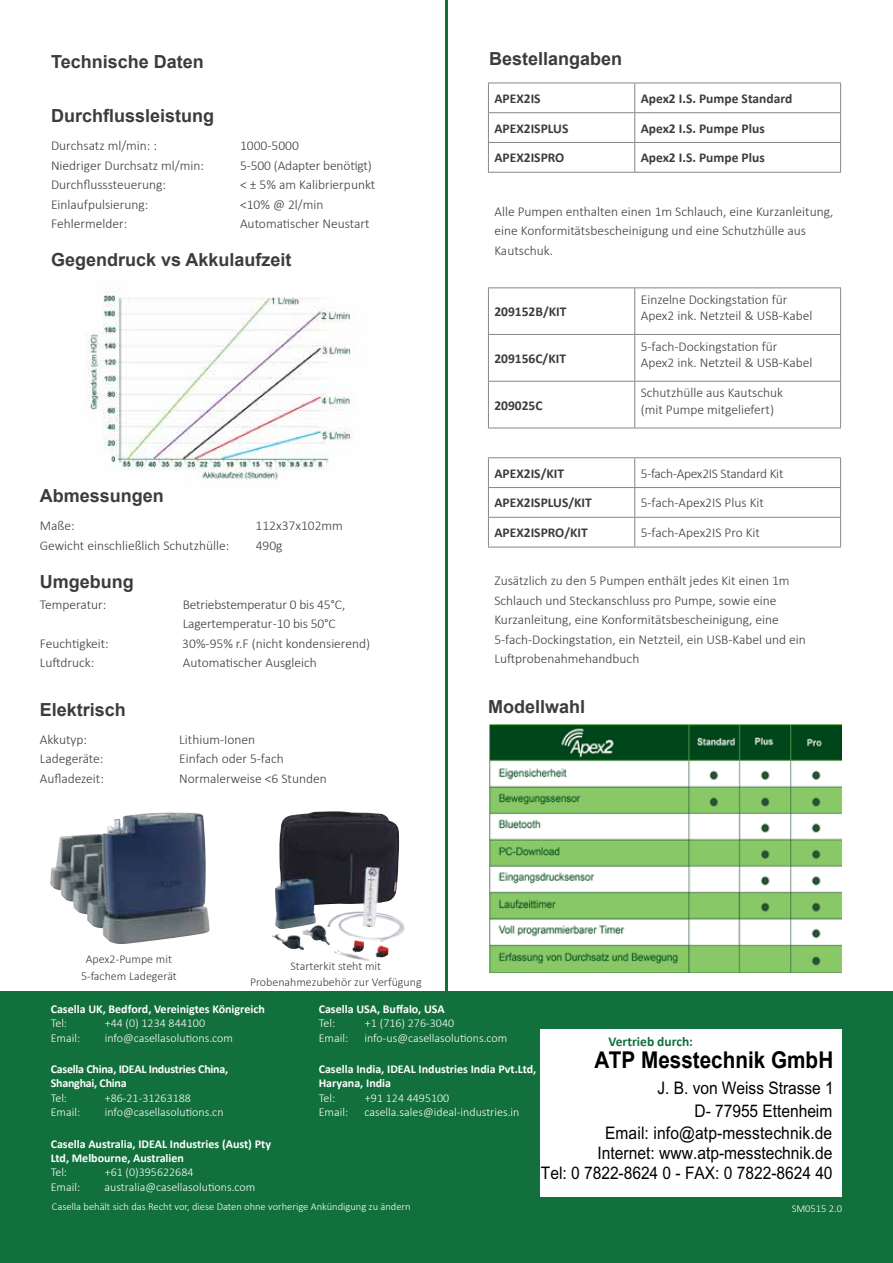
<style>
.page{position:relative;width:893px;height:1263px;background:#fff}
.page>*{position:absolute;margin:0;border:0;box-sizing:border-box;transform-origin:0 0}
.t1{font:700 23.1px "Arial";color:#000;scale:.9 1}
.t2{font:700 18px "Arial";color:#3c3c3b}
.t3{font:17.25px/23px "Arial";color:#000;text-align:right;scale:.9 1}
.t4{font:300 13.5px/19.5px "Calibri";color:#3c3c3b}
.t5{font:700 13.5px "Calibri";color:#3c3c3b}
.t6{font:300 13.5px "Calibri";letter-spacing:-.02em;color:#3c3c3b}
.t7{font:700 13.5px "Calibri";color:#12703c}
.t8{font:300 12px "Calibri";color:#fff}
.t9{font:700 12px/14.4px "Calibri";color:#fff}
.t10{font:300 12px/16.5px "Calibri";color:#3c3c3b;text-align:center}
.t11{font:700 12px/14.4px "Calibri";letter-spacing:-.02em;color:#fff}
.t12{font:300 10.5px "Calibri";color:#fff}
.s1{font-style:inherit}
</style>
<div class="page">
<hr style="left:445px;top:0;width:3px;height:992px;background:#12703c">
<div style="left:0;top:992px;width:893px;height:271px;background:#12703c"></div>
<svg style="left:489px;top:84px;width:351px;height:463px"></svg>
<hr style="left:488px;top:83px;width:147px;height:1px;background:#888584">
<hr style="left:635px;top:83px;width:206px;height:1px;background:#888584">
<hr style="left:488px;top:112px;width:147px;height:1px;background:#888584">
<hr style="left:635px;top:112px;width:206px;height:1px;background:#888584">
<hr style="left:488px;top:142px;width:147px;height:1px;background:#888584">
<svg style="left:488px;top:83px;width:1px;height:89px"></svg>
<hr style="left:635px;top:142px;width:206px;height:1px;background:#888584">
<svg style="left:634px;top:83px;width:1px;height:89px"></svg>
<svg style="left:840px;top:83px;width:1px;height:89px"></svg>
<hr style="left:488px;top:172px;width:147px;height:1px;background:#888584">
<hr style="left:635px;top:172px;width:206px;height:1px;background:#888584">
<hr style="left:488px;top:287px;width:147px;height:1px;background:#888584">
<hr style="left:488px;top:288px;width:1px;height:46px;background:#888584">
<hr style="left:635px;top:287px;width:206px;height:1px;background:#888584">
<hr style="left:634px;top:288px;width:1px;height:46px;background:#888584">
<hr style="left:840px;top:288px;width:1px;height:46px;background:#888584">
<hr style="left:488px;top:334px;width:147px;height:1px;background:#888584">
<hr style="left:488px;top:335px;width:1px;height:46px;background:#888584">
<hr style="left:635px;top:334px;width:206px;height:1px;background:#888584">
<hr style="left:634px;top:335px;width:1px;height:46px;background:#888584">
<hr style="left:840px;top:335px;width:1px;height:46px;background:#888584">
<hr style="left:488px;top:381px;width:147px;height:1px;background:#888584">
<hr style="left:488px;top:382px;width:1px;height:46px;background:#888584">
<hr style="left:635px;top:381px;width:206px;height:1px;background:#888584">
<hr style="left:634px;top:382px;width:1px;height:46px;background:#888584">
<hr style="left:840px;top:382px;width:1px;height:46px;background:#888584">
<hr style="left:488px;top:428px;width:147px;height:1px;background:#888584">
<hr style="left:635px;top:428px;width:206px;height:1px;background:#888584">
<hr style="left:488px;top:457px;width:147px;height:1px;background:#888584">
<hr style="left:635px;top:457px;width:206px;height:1px;background:#888584">
<hr style="left:488px;top:487px;width:147px;height:1px;background:#888584">
<hr style="left:635px;top:487px;width:206px;height:1px;background:#888584">
<hr style="left:488px;top:517px;width:147px;height:1px;background:#888584">
<svg style="left:488px;top:458px;width:1px;height:89px"></svg>
<hr style="left:635px;top:517px;width:206px;height:1px;background:#888584">
<svg style="left:634px;top:458px;width:1px;height:89px"></svg>
<svg style="left:840px;top:458px;width:1px;height:89px"></svg>
<hr style="left:488px;top:547px;width:147px;height:1px;background:#888584">
<hr style="left:635px;top:547px;width:206px;height:1px;background:#888584">
<img style="left:275px;top:811px;width:130px;height:131px">
<img style="left:50px;top:812px;width:160px;height:132px">
<div style="left:540px;top:1029px;width:302px;height:168px;background:#fff"></div>
<img style="left:86px;top:289px;width:268px;height:191px">
<img style="left:489px;top:724px;width:352px;height:249px">
<h2 class="t2" style="left:51px;top:50px;width:154px">Technische Daten</h2>
<h2 class="t2" style="left:51px;top:104px;width:165px">Durchflussleistung</h2>
<p class="t4" style="left:51px;top:136px;width:108px">Durchsatz ml/min: :</p>
<p class="t4" style="left:240px;top:136px;width:60px">1000-5000</p>
<p class="t4" style="left:51px;top:156px;width:154px">Niedriger Durchsatz ml/min:</p>
<p class="t4" style="left:240px;top:156px;width:133px">5-500 (Adapter benötigt)</p>
<p class="t4" style="left:51px;top:175px;width:117px">Durchflusssteuerung:</p>
<p class="t4" style="left:240px;top:175px;width:137px">&lt; ± 5% am Kalibrierpunkt</p>
<p class="t4" style="left:51px;top:195px;width:99px">Einlaufpulsierung:</p>
<p class="t4" style="left:240px;top:195px;width:85px">&lt;10% @ 2l/min</p>
<p class="t4" style="left:51px;top:214px;width:78px">Fehlermelder:</p>
<p class="t4" style="left:240px;top:214px;width:131px">Automatischer Neustart</p>
<h2 class="t2" style="left:51px;top:247px;width:242px">Gegendruck vs Akkulaufzeit</h2>
<h2 class="t2" style="left:40px;top:484px;width:126px">Abmessungen</h2>
<p class="t4" style="left:40px;top:516px;width:36px">Maße:</p>
<p class="t4" style="left:256px;top:516px;width:89px">112x37x102mm</p>
<p class="t4" style="left:40px;top:535px;width:191px">Gewicht einschließlich Schutzhülle:</p>
<p class="t4" style="left:256px;top:535px;width:28px">490g</p>
<h2 class="t2" style="left:40px;top:570px;width:95px">Umgebung</h2>
<p class="t4" style="left:40px;top:594px;width:68px">Temperatur:</p>
<p class="t4" style="left:183px;top:594px;width:164px">Betriebstemperatur 0 bis 45°C,<br>Lagertemperatur -10 bis 50°C</p>
<p class="t4" style="left:40px;top:633px;width:71px">Feuchtigkeit:</p>
<p class="t4" style="left:182px;top:633px;width:189px">30%-95% r.F (nicht kondensierend)</p>
<p class="t4" style="left:40px;top:653px;width:56px">Luftdruck:</p>
<p class="t4" style="left:183px;top:653px;width:136px">Automatischer Ausgleich</p>
<h2 class="t2" style="left:40px;top:697px;width:88px">Elektrisch</h2>
<p class="t4" style="left:40px;top:729px;width:49px">Akkutyp:</p>
<p class="t4" style="left:179px;top:729px;width:77px">Lithium-Ionen</p>
<p class="t4" style="left:40px;top:749px;width:65px">Ladegeräte:</p>
<p class="t4" style="left:179px;top:749px;width:106px">Einfach oder 5-fach</p>
<p class="t4" style="left:40px;top:768px;width:66px">Aufladezeit:</p>
<p class="t4" style="left:179px;top:768px;width:149px">Normalerweise &lt;6 Stunden</p>
<h2 class="t2" style="left:489px;top:46px;width:135px">Bestellangaben</h2>
<p class="t5" style="left:494px;top:90px;width:48px">APEX2IS</p>
<p class="t5" style="left:641px;top:90px;width:153px">Apex2 I.S. Pumpe Standard</p>
<p class="t5" style="left:494px;top:120px;width:75px">APEX2ISPLUS</p>
<p class="t5" style="left:641px;top:120px;width:125px">Apex2 I.S. Pumpe Plus</p>
<p class="t5" style="left:494px;top:149px;width:71px">APEX2ISPRO</p>
<p class="t5" style="left:641px;top:149px;width:125px">Apex2 I.S. Pumpe Plus</p>
<p class="t4" style="left:494px;top:201px;width:341px">Alle Pumpen enthalten einen 1m Schlauch, eine Kurzanleitung, eine Konformitätsbescheinigung und eine Schutzhülle aus<br>Kautschuk.</p>
<p class="t5" style="left:494px;top:303px;width:74px">209152B/KIT</p>
<p class="t4" style="left:641px;top:291px;width:173px;line-height:16.2px">Einzelne Dockingstation für<br>Apex2 ink. Netzteil &amp; USB-Kabel</p>
<p class="t5" style="left:494px;top:350px;width:73px">209156C/KIT</p>
<p class="t4" style="left:641px;top:338px;width:173px;line-height:16.2px">5-fach-Dockingstation für<br>Apex2 ink. Netzteil &amp; USB-Kabel</p>
<p class="t5" style="left:494px;top:397px;width:50px">209025C</p>
<p class="t4" style="left:641px;top:385px;width:144px;line-height:16.2px">Schutzhülle aus Kautschuk (mit Pumpe mitgeliefert)</p>
<p class="t5" style="left:494px;top:465px;width:71px">APEX2IS/KIT</p>
<p class="t6" style="left:641px;top:465px;width:144px">5-fach-Apex2IS Standard Kit</p>
<p class="t5" style="left:494px;top:494px;width:99px">APEX2ISPLUS/KIT</p>
<p class="t4" style="left:641px;top:493px;width:125px">5-fach-Apex2IS Plus Kit</p>
<p class="t5" style="left:494px;top:524px;width:95px">APEX2ISPRO/KIT</p>
<p class="t4" style="left:641px;top:523px;width:121px">5-fach-Apex2IS Pro Kit</p>
<p class="t4" style="left:494px;top:571px;width:313px">Zusätzlich zu den 5 Pumpen enthält jedes Kit einen 1m Schlauch und Steckanschluss pro Pumpe, sowie eine Kurzanleitung, eine Konformitätsbescheinigung, eine 5-fach-Dockingstation, ein Netzteil, ein USB-Kabel und ein Luftprobenahmehandbuch</p>
<h2 class="t2" style="left:488px;top:694px;width:99px">Modellwahl</h2>
<p class="t10" style="left:81px;top:951px;width:97px">Apex2-Pumpe mit<br>5-fachem Ladegerät</p>
<p class="t10" style="left:250px;top:957px;width:173px">Starterkit steht mit<br>Probenahmezubehör zur Verfügung</p>
<p class="t9" style="left:51px;top:1001px;width:216px">Casella UK, Bedford, Vereinigtes Königreich</p>
<p class="t8" style="left:51px;top:1016px;width:18px">Tel:</p>
<p class="t8" style="left:105px;top:1016px;width:102px">+44 (0) 1234 844100</p>
<p class="t8" style="left:51px;top:1030px;width:31px">Email:</p>
<p class="t8" style="left:105px;top:1030px;width:130px">info@casellasolutions.com</p>
<p class="t11" style="left:51px;top:1062px;width:179px">Casella China, IDEAL Industries China,<br>Shanghai, China</p>
<p class="t8" style="left:51px;top:1090px;width:18px">Tel:</p>
<p class="t8" style="left:105px;top:1090px;width:88px">+86-21-31263188</p>
<p class="t8" style="left:51px;top:1105px;width:31px">Email:</p>
<p class="t8" style="left:105px;top:1105px;width:120px">info@casellasolutions.cn</p>
<p class="t9" style="left:51px;top:1136px;width:222px">Casella Australia, IDEAL Industries (Aust) Pty<br>Ltd, Melbourne, Australien</p>
<p class="t8" style="left:51px;top:1165px;width:18px">Tel:</p>
<p class="t8" style="left:105px;top:1165px;width:90px">+61 (0)395622684</p>
<p class="t8" style="left:51px;top:1179px;width:31px">Email:</p>
<p class="t8" style="left:105px;top:1179px;width:152px">australia@casellasolutions.com</p>
<p class="t9" style="left:319px;top:1001px;width:127px">Casella USA, Buffalo, USA</p>
<p class="t8" style="left:319px;top:1016px;width:18px">Tel:</p>
<p class="t8" style="left:365px;top:1016px;width:91px">+1 (716) 276-3040</p>
<p class="t8" style="left:319px;top:1030px;width:31px">Email:</p>
<p class="t8" style="left:364px;top:1030px;width:144px">info-us@casellasolutions.com</p>
<p class="t7" style="left:608px;top:1033px;width:86px">Vertrieb durch:</p>
<h1 class="t1" style="left:594px;top:1045px;width:267px"><span class="s1">A</span>TP Messtechnik GmbH</h1>
<p class="t3" style="left:605px;top:1076px;width:256px">J. B. von Weiss Strasse 1<br><span class="s1">D-</span> 77955 Ettenheim<br>Email: info@atp-messtechnik.de</p>
<p class="t3" style="left:541px;top:1144px;width:326px;line-height:19.8px">Internet: www.atp-messtechnik.de<br>Tel: 0 7822-8624 0 - FAX: 0 7822-8624 40</p>
<p class="t9" style="left:319px;top:1062px;width:219px">Casella India, IDEAL Industries India Pvt.Ltd,<br>Haryana, India</p>
<p class="t8" style="left:319px;top:1090px;width:18px">Tel:</p>
<p class="t8" style="left:365px;top:1090px;width:86px">+91 124 4495100</p>
<p class="t8" style="left:319px;top:1105px;width:31px">Email:</p>
<p class="t8" style="left:364px;top:1105px;width:157px">casella.sales@ideal-industries.in</p>
<p class="t12" style="left:52px;top:1200px;width:360px">Casella behält sich das Recht vor, diese Daten ohne vorherige Ankündigung zu ändern</p>
<p class="t12" style="left:792px;top:1202px;width:52px">SM0515 2.0</p>
</div>
